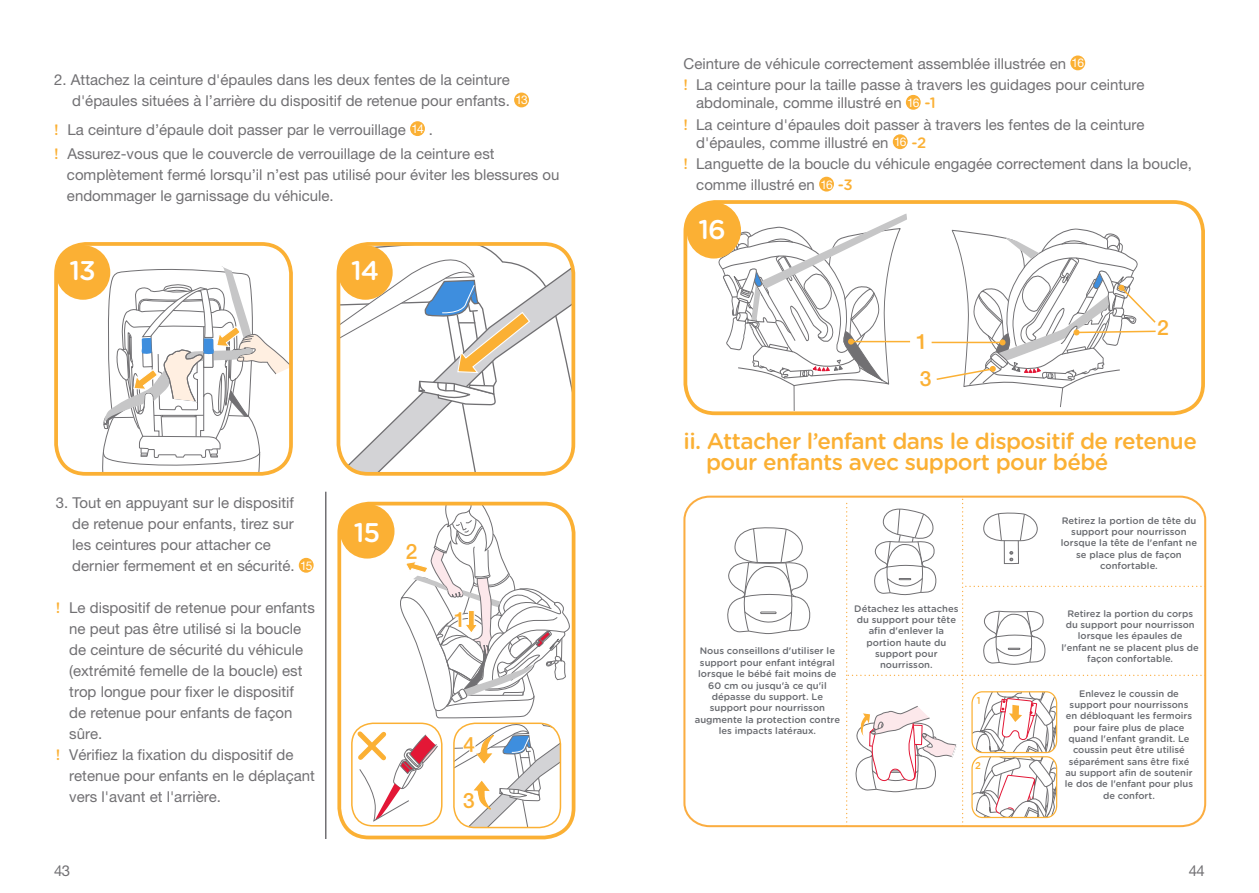
<style>
.page{position:relative;width:1259px;height:893px;background:#fff}
.page>*{position:absolute;margin:0;border:0;box-sizing:border-box;transform-origin:0 0}
.t1{font:500 27px "Gotham Rounded";letter-spacing:-.035em;color:#fff}
.t2{font:500 22.5px/21px "Gotham Rounded";letter-spacing:-.025em;color:#fbb034}
.t3{font:500 21px "Helvetica Neue LT Std";color:#fbb034}
.t4{font:15px/21px "Helvetica Neue LT Std";color:#717073}
.t5{font:500 9.9px "Gotham Rounded";color:#fbb034;scale:.96 1}
.t6{font:500 9.45px/11.4px "Gotham Rounded";color:#686a6f;text-align:center}
.s1{font-size:12px;color:#fff}
.s2{font-family:"Gotham Rounded";font-weight:500;color:#fbb034}
</style>
<div class="page">
<div style="left:1070px;top:56px;width:15px;height:14px;background:#fbb034;border-radius:50%"></div>
<div style="left:906px;top:95px;width:14px;height:15px;background:#fbb034;border-radius:50%"></div>
<div style="left:892px;top:134px;width:15px;height:15px;background:#fbb034;border-radius:50%"></div>
<div style="left:819px;top:177px;width:15px;height:15px;background:#fbb034;border-radius:50%"></div>
<div style="left:683px;top:200px;width:522px;height:215px;border:4px solid #fbb034;border-radius:30px"></div>
<hr style="left:851px;top:341px;width:59px;height:1px;background:#fbb034">
<svg style="left:717px;top:214px;width:190px;height:197px"></svg>
<div style="left:686px;top:202px;width:55px;height:57px;background:#fbb034;border-radius:50%"></div>
<svg style="left:727px;top:527px;width:84px;height:108px"></svg>
<svg style="left:846px;top:495px;width:359px;height:331px"></svg>
<div style="left:299px;top:558px;width:15px;height:15px;background:#fbb034;border-radius:50%"></div>
<div style="left:54px;top:242px;width:239px;height:234px;border:4px solid #fbb034;border-radius:30px"></div>
<svg style="left:103px;top:266px;width:188px;height:208px"></svg>
<div style="left:56px;top:245px;width:54px;height:55px;background:#fbb034;border-radius:50%"></div>
<svg style="left:531px;top:244px;width:42px;height:227px"></svg>
<div style="left:336px;top:242px;width:239px;height:234px;border:4px solid #fbb034;border-radius:30px"></div>
<svg style="left:338px;top:244px;width:193px;height:230px"></svg>
<div style="left:337px;top:502px;width:238px;height:337px;border:4px solid #fbb034;border-radius:30px"></div>
<div style="left:340px;top:504px;width:54px;height:55px;background:#fbb034;border-radius:50%"></div>
<hr style="left:325px;top:492px;width:1px;height:347px;background:#717073">
<div style="left:514px;top:93px;width:15px;height:14px;background:#fbb034;border-radius:50%"></div>
<div style="left:410px;top:121px;width:15px;height:15px;background:#fbb034;border-radius:50%"></div>
<svg style="left:931px;top:228px;width:225px;height:180px"></svg>
<svg style="left:353px;top:501px;width:217px;height:326px"></svg>
<p class="t4" style="left:72px;top:69px;width:457px;text-indent:-18px">2. Attachez la ceinture d'épaules dans les deux fentes de la ceinture d'épaules situées à l’arrière du dispositif de retenue pour enfants. <span class="s1">13</span></p>
<p class="t4" style="left:54px;top:117px;width:442px;line-height:24.5px"><span class="s2">!</span> La ceinture d’épaule doit passer par le verrouillage <span class="s1">14</span> .<br><span class="s2">!</span> Assurez-vous que le couvercle de verrouillage de la ceinture est</p>
<p class="t4" style="left:67px;top:164px;width:494px">complètement fermé lorsqu’il n’est pas utilisé pour éviter les blessures ou endommager le garnissage du véhicule.</p>
<h1 class="t1" style="left:70px;top:252px;width:28px">13</h1>
<h1 class="t1" style="left:351px;top:252px;width:30px">14</h1>
<p class="t4" style="left:72px;top:492px;width:242px;text-indent:-16px">3. Tout en appuyant sur le dispositif de retenue pour enfants, tirez sur les ceintures pour attacher ce dernier fermement et en sécurité. <span class="s1">15</span></p>
<p class="t4" style="left:56px;top:597px;width:260px"><span class="s2">!</span> Le dispositif de retenue pour enfants</p>
<p class="t4" style="left:69px;top:618px;width:233px">ne peut pas être utilisé si la boucle</p>
<p class="t4" style="left:69px;top:639px;width:235px">de ceinture de sécurité du véhicule</p>
<p class="t4" style="left:69px;top:660px;width:235px">(extrémité femelle de la boucle) est</p>
<p class="t4" style="left:69px;top:681px;width:226px">trop longue pour fixer le dispositif</p>
<p class="t4" style="left:69px;top:702px;width:225px">de retenue pour enfants de façon</p>
<p class="t4" style="left:69px;top:723px;width:35px">sûre.</p>
<p class="t4" style="left:56px;top:744px;width:239px"><span class="s2">!</span> Vérifiez la fixation du dispositif de</p>
<p class="t4" style="left:69px;top:765px;width:247px">retenue pour enfants en le déplaçant</p>
<p class="t4" style="left:69px;top:786px;width:153px">vers l'avant et l'arrière.</p>
<h1 class="t1" style="left:354px;top:513px;width:28px">15</h1>
<p class="t4" style="left:683px;top:53px;width:462px;line-height:21.5px">Ceinture de véhicule correctement assemblée illustrée en <span class="s1">16<br></span><span class="s2">!</span> La ceinture pour la taille passe à travers les guidages pour ceinture</p>
<p class="t4" style="left:683px;top:92px;width:462px;line-height:21.5px;text-indent:13px">abdominale, comme illustré en <span class="s1">16</span> <span class="s2">-1<br>!</span> La ceinture d'épaules doit passer à travers les fentes de la ceinture</p>
<p class="t4" style="left:696px;top:132px;width:232px">d'épaules, comme illustré en <span class="s1">16</span> <span class="s2">-2</span></p>
<p class="t4" style="left:683px;top:153px;width:510px"><span class="s2">!</span> Languette de la boucle du véhicule engagée correctement dans la boucle,</p>
<p class="t4" style="left:696px;top:174px;width:158px">comme illustré en <span class="s1">16</span> <span class="s2">-3</span></p>
<h1 class="t1" style="left:698px;top:210px;width:29px">16</h1>
<h3 class="t3" style="left:920px;top:366px;width:13px">3</h3>
<h3 class="t3" style="left:1157px;top:315px;width:13px">2</h3>
<h2 class="t2" style="left:706px;top:430px;width:492px;text-indent:-23px">ii. Attacher l’enfant dans le dispositif de retenue pour enfants avec support pour bébé</h2>
<p class="t6" style="left:695px;top:645px;width:147px">Nous conseillons d'utiliser le support pour enfant intégral lorsque le bébé fait moins de<br>60 cm ou jusqu'à ce qu'il dépasse du support. Le support pour nourrisson augmente la protection contre les impacts latéraux.</p>
<p class="t6" style="left:854px;top:602px;width:106px">Détachez les attaches du support pour tête afin d'enlever la portion haute du support pour nourrisson.</p>
<p class="t5" style="left:977px;top:694px;width:5px">1</p>
<p class="t5" style="left:975px;top:759px;width:8px">2</p>
<p class="t6" style="left:1061px;top:514px;width:138px">Retirez la portion de tête du support pour nourrisson lorsque la tête de l'enfant ne se place plus de façon confortable.</p>
<p class="t6" style="left:1061px;top:607px;width:139px">Retirez la portion du corps du support pour nourrisson lorsque les épaules de l'enfant ne se placent plus de façon confortable.</p>
<p class="t6" style="left:1065px;top:687px;width:130px">Enlevez le coussin de support pour nourrissons en débloquant les fermoirs pour faire plus de place quand l'enfant grandit. Le coussin peut être utilisé séparément sans être fixé au support afin de soutenir le dos de l'enfant pour plus de confort.</p>
<p class="t4" style="left:54px;top:859px;width:18px">43</p>
<p class="t4" style="left:1188px;top:860px;width:18px">44</p>
</div>
